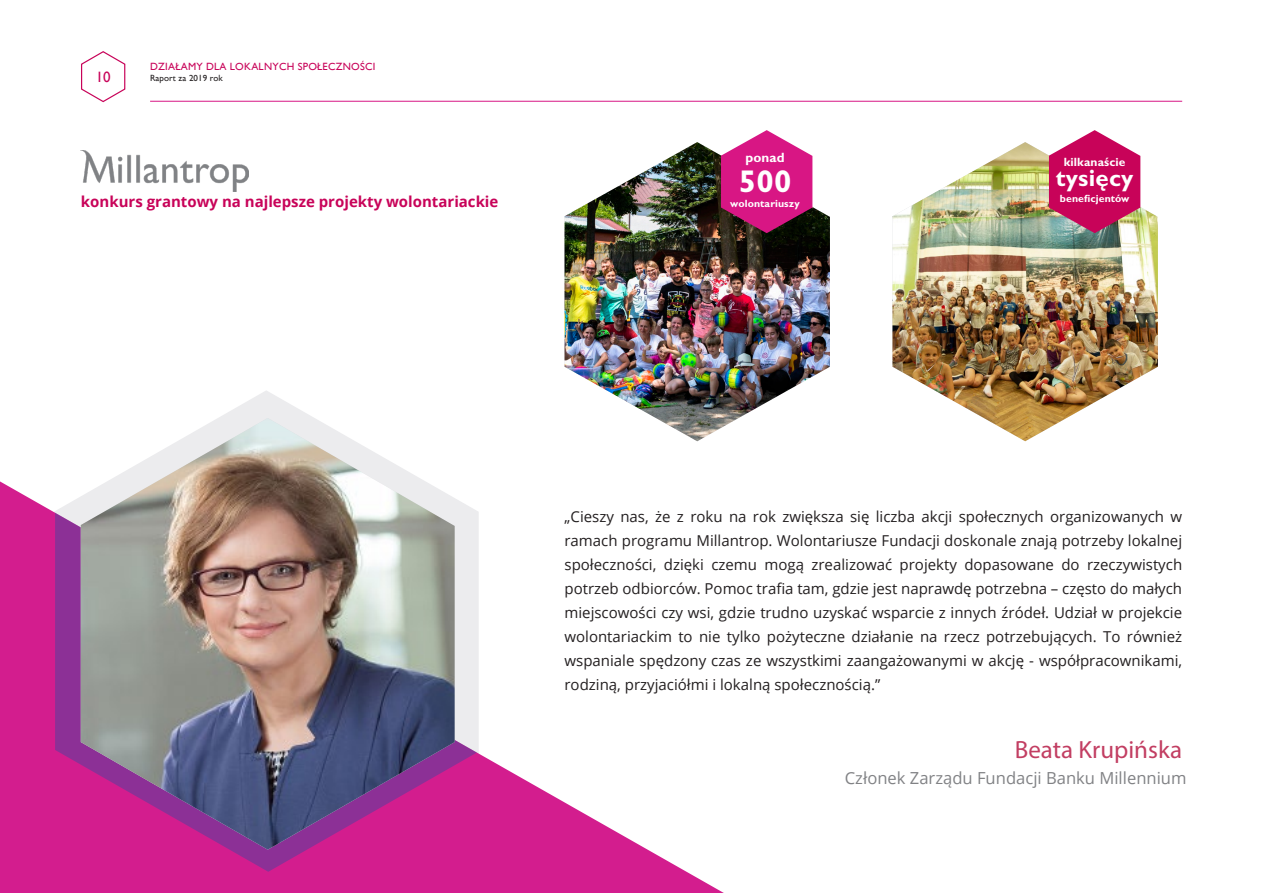
<style>
.page{position:relative;width:1263px;height:893px;background:#fff}
.page>*{position:absolute;margin:0;border:0;box-sizing:border-box;transform-origin:0 0}
.t1{font:700 31.5px "Gill Sans";color:#fff}
.t2{font:24.9px "Myriad Pro";color:#c23e62}
.t3{font:700 24px "Gill Sans";letter-spacing:.01em;color:#fff}
.t4{font:16.65px "Open Sans";color:#818285}
.t5{font:15px/24px "Open Sans";color:#231f20;text-align:justify}
.t6{font:700 15px "Open Sans";color:#c80359}
.t7{font:15px "Gill Sans";color:#c80359}
.t8{font:700 13.5px "Gill Sans";letter-spacing:.01em;color:#fff}
.t9{font:700 12px "Gill Sans";letter-spacing:.01em;color:#fff}
.t10{font:10.5px "Gill Sans";letter-spacing:.025em;color:#c80359}
.t11{font:700 10.5px "Gill Sans";letter-spacing:.01em;color:#fff}
.t12{font:9px "Gill Sans";letter-spacing:.01em;color:#231f20}
</style>
<div class="page">
<svg style="left:219px;top:391px;width:95px;height:27px;fill:#ececee"></svg>
<svg style="left:0;top:481px;width:724px;height:412px"></svg>
<svg style="left:55px;top:481px;width:426px;height:391px;background:#c95cab"></svg>
<img style="left:81px;top:418px;width:374px;height:432px">
<img style="left:81px;top:150px;width:168px;height:41px">
<img style="left:564px;top:142px;width:266px;height:299px">
<img style="left:892px;top:142px;width:266px;height:299px">
<svg style="left:721px;top:130px;width:91px;height:103px;background:#c53384"></svg>
<svg style="left:1049px;top:130px;width:91px;height:103px;background:#ca3875"></svg>
<svg style="left:81px;top:51px;width:45px;height:52px"></svg>
<hr style="left:150px;top:101px;width:1032px;height:1px;background:#d81684">
<p class="t7" style="left:96px;top:69px;width:16px">10</p>
<p class="t10" style="left:150px;top:61px;width:227px">DZIAŁAMY DLA LOKALNYCH SPOŁECZNOŚCI</p>
<p class="t12" style="left:150px;top:73px;width:74px">Raport za 2019 rok</p>
<p class="t6" style="left:81px;top:191px;width:419px">konkurs grantowy na najlepsze projekty wolontariackie</p>
<p class="t8" style="left:745px;top:150px;width:41px">ponad</p>
<p class="t1" style="left:739px;top:163px;width:54px">500</p>
<p class="t11" style="left:730px;top:197px;width:71px">wolontariuszy</p>
<p class="t9" style="left:1064px;top:155px;width:63px">kilkanaście</p>
<p class="t3" style="left:1056px;top:164px;width:79px">tysięcy</p>
<p class="t11" style="left:1060px;top:193px;width:71px">beneficjentów</p>
<p class="t5" style="left:564px;top:504px;width:619px">„Cieszy nas, że z roku na rok zwiększa się liczba akcji społecznych organizowanych w ramach programu Millantrop. Wolontariusze Fundacji doskonale znają potrzeby lokalnej społeczności, dzięki czemu mogą zrealizować projekty dopasowane do rzeczywistych potrzeb odbiorców. Pomoc trafia tam, gdzie jest naprawdę potrzebna – często do małych miejscowości czy wsi, gdzie trudno uzyskać wsparcie z innych źródeł. Udział w projekcie wolontariackim to nie tylko pożyteczne działanie na rzecz potrzebujących. To również wspaniale spędzony czas ze wszystkimi zaangażowanymi w akcję - współpracownikami, rodziną, przyjaciółmi i lokalną społecznością.”</p>
<p class="t2" style="left:1015px;top:734px;width:169px">Beata Krupińska</p>
<p class="t4" style="left:845px;top:767px;width:343px">Członek Zarządu Fundacji Banku Millennium</p>
</div>
